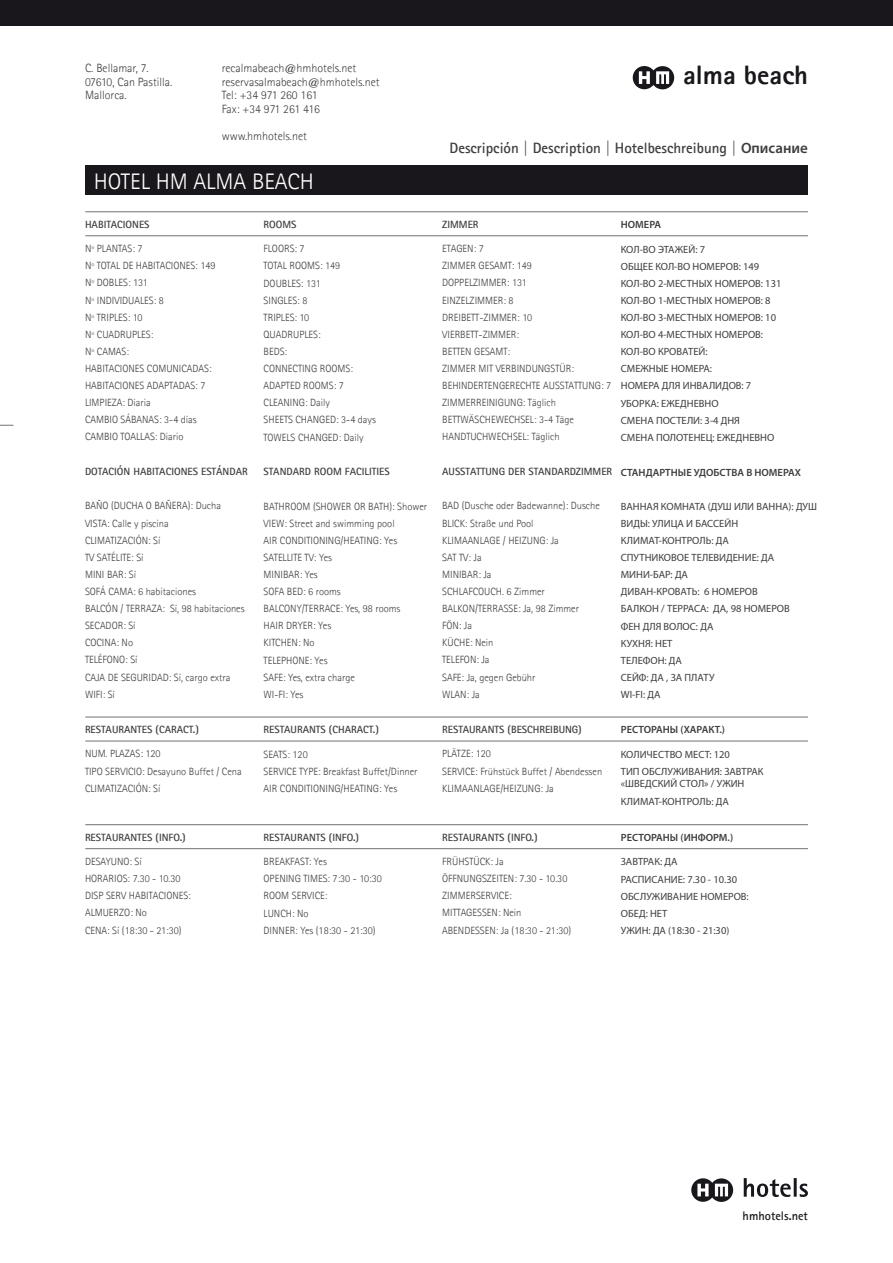
<style>
.page{position:relative;width:893px;height:1263px;background:#fff}
.page>*{position:absolute;margin:0;border:0;box-sizing:border-box;transform-origin:0 0}
.t1{font:800 26.7px "Agfa Rotis Sans Serif";color:#1a171c}
.t2{font:300 22.5px "Agfa Rotis Sans Serif";color:#fff;scale:1.06 1}
.t3{font:700 15px "Agfa Rotis Sans Serif";color:#3e3d40}
.t4{font:700 12.3px "Rotis Sans Serif";color:#1a171c}
.t5{font:300 12px/13.5px "Agfa Rotis Sans Serif";color:#3e3d40}
.t6{font:300 10.5px/17.1px "Agfa Rotis Sans Serif";color:#3e3d40}
.t7{font:10.5px/17.1px "Myriad Pro";color:#3e3d40}
.t8{font:700 10.5px "Agfa Rotis Sans Serif";color:#3e3d40}
.t9{font:600 10.5px "Myriad Pro";color:#3e3d40}
.t10{font:10.5px "Myriad Pro";color:#3e3e40}
.s1{font-family:"Myriad Pro";font-weight:600}
</style>
<div class="page">
<svg style="left:0;top:425px;width:14px;height:1px"></svg>
<svg style="left:691px;top:1178px;width:117px;height:24px"></svg>
<hr style="left:85px;top:741px;width:723px;height:1px;background:#707172">
<hr style="left:85px;top:717px;width:723px;height:1px;background:#707172">
<hr style="left:85px;top:235px;width:723px;height:1px;background:#707172">
<hr style="left:85px;top:211px;width:723px;height:1px;background:#707172">
<div style="left:0;top:0;width:893px;height:26px;background:#1a171c"></div>
<div style="left:85px;top:165px;width:723px;height:30px;background:#1a171c"></div>
<svg style="left:633px;top:66px;width:41px;height:23px"></svg>
<hr style="left:85px;top:848px;width:723px;height:1px;background:#707172">
<hr style="left:85px;top:824px;width:723px;height:1px;background:#707172">
<p class="t5" style="left:85px;top:61px;width:89px">C. Bellamar, 7.<br>07610, Can Pastilla.<br>Mallorca.</p>
<p class="t5" style="left:222px;top:61px;width:159px">recalmabeach@hmhotels.net reservasalmabeach@hmhotels.net<br>Tel: +34 971 260 161<br>Fax: +34 971 261 416</p>
<p class="t5" style="left:222px;top:129px;width:87px">www.hmhotels.net</p>
<h2 class="t2" style="left:94px;top:168px;width:209px">HOTEL HM ALMA BEACH</h2>
<h1 class="t1" style="left:683px;top:58px;width:127px">alma beach</h1>
<h3 class="t3" style="left:449px;top:139px;width:360px">Descripción | Description | Hotelbeschreibung | <span class="s1">Описание</span></h3>
<p class="t8" style="left:85px;top:218px;width:66px">HABITACIONES</p>
<p class="t8" style="left:264px;top:218px;width:34px">ROOMS</p>
<p class="t8" style="left:442px;top:218px;width:38px">ZIMMER</p>
<p class="t9" style="left:621px;top:218px;width:42px">НОМЕРА</p>
<p class="t6" style="left:85px;top:240px;width:132px">Nº PLANTAS: 7<br>Nº TOTAL DE HABITACIONES: 149<br>Nº DOBLES: 131<br>Nº INDIVIDUALES: 8<br>Nº TRIPLES: 10<br>Nº CUADRUPLES:<br>Nº CAMAS:<br>HABITACIONES COMUNICADAS:<br>HABITACIONES ADAPTADAS: 7<br>LIMPIEZA: Diaria<br>CAMBIO SÁBANAS: 3-4 días<br>CAMBIO TOALLAS: Diario</p>
<p class="t6" style="left:442px;top:240px;width:170px">ETAGEN: 7<br>ZIMMER GESAMT: 149<br>DOPPELZIMMER: 131<br>EINZELZIMMER: 8<br>DREIBETT-ZIMMER: 10<br>VIERBETT-ZIMMER:<br>BETTEN GESAMT:<br>ZIMMER MIT VERBINDUNGSTÜR:<br>BEHINDERTENGERECHTE AUSSTATTUNG: 7<br>ZIMMERREINIGUNG: Täglich<br>BETTWÄSCHEWECHSEL: 3-4 Täge<br>HANDTUCHWECHSEL: Täglich</p>
<p class="t7" style="left:621px;top:240px;width:162px">КОЛ-ВО ЭТАЖЕЙ: 7<br>ОБЩЕЕ КОЛ-ВО НОМЕРОВ: 149<br>КОЛ-ВО 2-МЕСТНЫХ НОМЕРОВ: 131<br>КОЛ-ВО 1-МЕСТНЫХ НОМЕРОВ: 8<br>КОЛ-ВО 3-МЕСТНЫХ НОМЕРОВ: 10<br>КОЛ-ВО 4-МЕСТНЫХ НОМЕРОВ:<br>КОЛ-ВО КРОВАТЕЙ:<br>СМЕЖНЫЕ НОМЕРА:<br>НОМЕРА ДЛЯ ИНВАЛИДОВ: 7<br>УБОРКА: ЕЖЕДНЕВНО<br>СМЕНА ПОСТЕЛИ: 3-4 ДНЯ<br>СМЕНА ПОЛОТЕНЕЦ: ЕЖЕДНЕВНО</p>
<p class="t6" style="left:264px;top:240px;width:114px">FLOORS: 7<br>TOTAL ROOMS: 149<br>DOUBLES: 131<br>SINGLES: 8<br>TRIPLES: 10<br>QUADRUPLES:<br>BEDS:<br>CONNECTING ROOMS:<br>ADAPTED ROOMS: 7<br>CLEANING: Daily<br>SHEETS CHANGED: 3-4 days<br>TOWELS CHANGED: Daily</p>
<p class="t8" style="left:85px;top:465px;width:164px">DOTACIÓN HABITACIONES ESTÁNDAR</p>
<p class="t6" style="left:85px;top:497px;width:161px">BAÑO (DUCHA O BAÑERA): Ducha<br>VISTA: Calle y piscina<br>CLIMATIZACIÓN: Sí<br>TV SATÉLITE: Sí<br>MINI BAR: Sí<br>SOFÁ CAMA: 6 habitaciones<br>BALCÓN / TERRAZA: Sí, 98 habitaciones<br>SECADOR: Sí<br>COCINA: No<br>TELÉFONO: Sí<br>CAJA DE SEGURIDAD: Sí, cargo extra<br>WIFI: Sí</p>
<p class="t8" style="left:264px;top:465px;width:128px">STANDARD ROOM FACILITIES</p>
<p class="t6" style="left:264px;top:497px;width:165px">BATHROOM (SHOWER OR BATH): Shower<br>VIEW: Street and swimming pool<br>AIR CONDITIONING/HEATING: Yes<br>SATELLITE TV: Yes<br>MINIBAR: Yes<br>SOFA BED: 6 rooms<br>BALCONY/TERRACE: Yes, 98 rooms<br>HAIR DRYER: Yes<br>KITCHEN: No<br>TELEPHONE: Yes<br>SAFE: Yes, extra charge<br>WI-FI: Yes</p>
<p class="t8" style="left:442px;top:465px;width:172px">AUSSTATTUNG DER STANDARDZIMMER</p>
<p class="t6" style="left:442px;top:497px;width:159px">BAD (Dusche oder Badewanne): Dusche<br>BLICK: Straße und Pool<br>KLIMAANLAGE / HEIZUNG: Ja<br>SAT TV: Ja<br>MINIBAR: Ja<br>SCHLAFCOUCH. 6 Zimmer<br>BALKON/TERRASSE: Ja, 98 Zimmer<br>FÖN: Ja<br>KÜCHE: Nein<br>TELEFON: Ja<br>SAFE: Ja, gegen Gebühr<br>WLAN: Ja</p>
<p class="t9" style="left:621px;top:465px;width:182px">СТАНДАРТНЫЕ УДОБСТВА В НОМЕРАХ</p>
<p class="t7" style="left:621px;top:497px;width:198px">ВАННАЯ КОМНАТА (ДУШ ИЛИ ВАННА): ДУШ<br>ВИДЫ: УЛИЦА И БАССЕЙН<br>КЛИМАТ-КОНТРОЛЬ: ДА<br>СПУТНИКОВОЕ ТЕЛЕВИДЕНИЕ: ДА<br>МИНИ-БАР: ДА<br>ДИВАН-КРОВАТЬ: 6 НОМЕРОВ<br>БАЛКОН / ТЕРРАСА: ДА, 98 НОМЕРОВ<br>ФЕН ДЛЯ ВОЛОС: ДА<br>КУХНЯ: НЕТ<br>ТЕЛЕФОН: ДА<br>СЕЙФ: ДА , ЗА ПЛАТУ</p>
<p class="t10" style="left:621px;top:688px;width:41px">WI-FI: ДА</p>
<p class="t8" style="left:85px;top:723px;width:115px">RESTAURANTES (CARACT.)</p>
<p class="t8" style="left:264px;top:723px;width:117px">RESTAURANTS (CHARACT.)</p>
<p class="t8" style="left:442px;top:723px;width:141px">RESTAURANTS (BESCHREIBUNG)</p>
<p class="t9" style="left:621px;top:723px;width:106px">РЕСТОРАНЫ (ХАРАКТ.)</p>
<p class="t6" style="left:85px;top:745px;width:158px">NUM. PLAZAS: 120<br>TIPO SERVICIO: Desayuno Buffet / Cena<br>CLIMATIZACIÓN: Sí</p>
<p class="t6" style="left:442px;top:745px;width:162px">PLÄTZE: 120<br>SERVICE: Frühstück Buffet / Abendessen<br>KLIMAANLAGE/HEIZUNG: Ja</p>
<p class="t7" style="left:621px;top:745px;width:144px">КОЛИЧЕСТВО МЕСТ: 120<br>ТИП ОБСЛУЖИВАНИЯ: ЗАВТРАК</p>
<p class="t6" style="left:264px;top:745px;width:156px">SEATS: 120<br>SERVICE TYPE: Breakfast Buffet/Dinner<br>AIR CONDITIONING/HEATING: Yes</p>
<p class="t7" style="left:621px;top:775px;width:125px">«ШВЕДСКИЙ СТОЛ» / УЖИН<br>КЛИМАТ-КОНТРОЛЬ: ДА</p>
<p class="t8" style="left:85px;top:831px;width:102px">RESTAURANTES (INFO.)</p>
<p class="t8" style="left:264px;top:831px;width:97px">RESTAURANTS (INFO.)</p>
<p class="t8" style="left:442px;top:831px;width:97px">RESTAURANTS (INFO.)</p>
<p class="t9" style="left:621px;top:831px;width:114px">РЕСТОРАНЫ (ИНФОРМ.)</p>
<p class="t6" style="left:85px;top:853px;width:107px">DESAYUNO: Sí<br>HORARIOS: 7.30 - 10.30<br>DISP SERV HABITACIONES:<br>ALMUERZO: No<br>CENA: Sí (18:30 - 21:30)</p>
<p class="t6" style="left:442px;top:853px;width:131px">FRÜHSTÜCK: Ja<br>ÖFFNUNGSZEITEN: 7.30 - 10.30<br>ZIMMERSERVICE:<br>MITTAGESSEN: Nein<br>ABENDESSEN: Ja (18:30 - 21:30)</p>
<p class="t7" style="left:621px;top:853px;width:129px">ЗАВТРАК: ДА<br>РАСПИСАНИЕ: 7.30 - 10.30<br>ОБСЛУЖИВАНИЕ НОМЕРОВ:<br>ОБЕД: НЕТ<br>УЖИН: ДА (18:30 - 21:30)</p>
<p class="t6" style="left:264px;top:853px;width:120px">BREAKFAST: Yes<br>OPENING TIMES: 7:30 - 10:30<br>ROOM SERVICE:<br>LUNCH: No<br>DINNER: Yes (18:30 - 21:30)</p>
<p class="t4" style="left:743px;top:1208px;width:67px">hmhotels.net</p>
</div>
